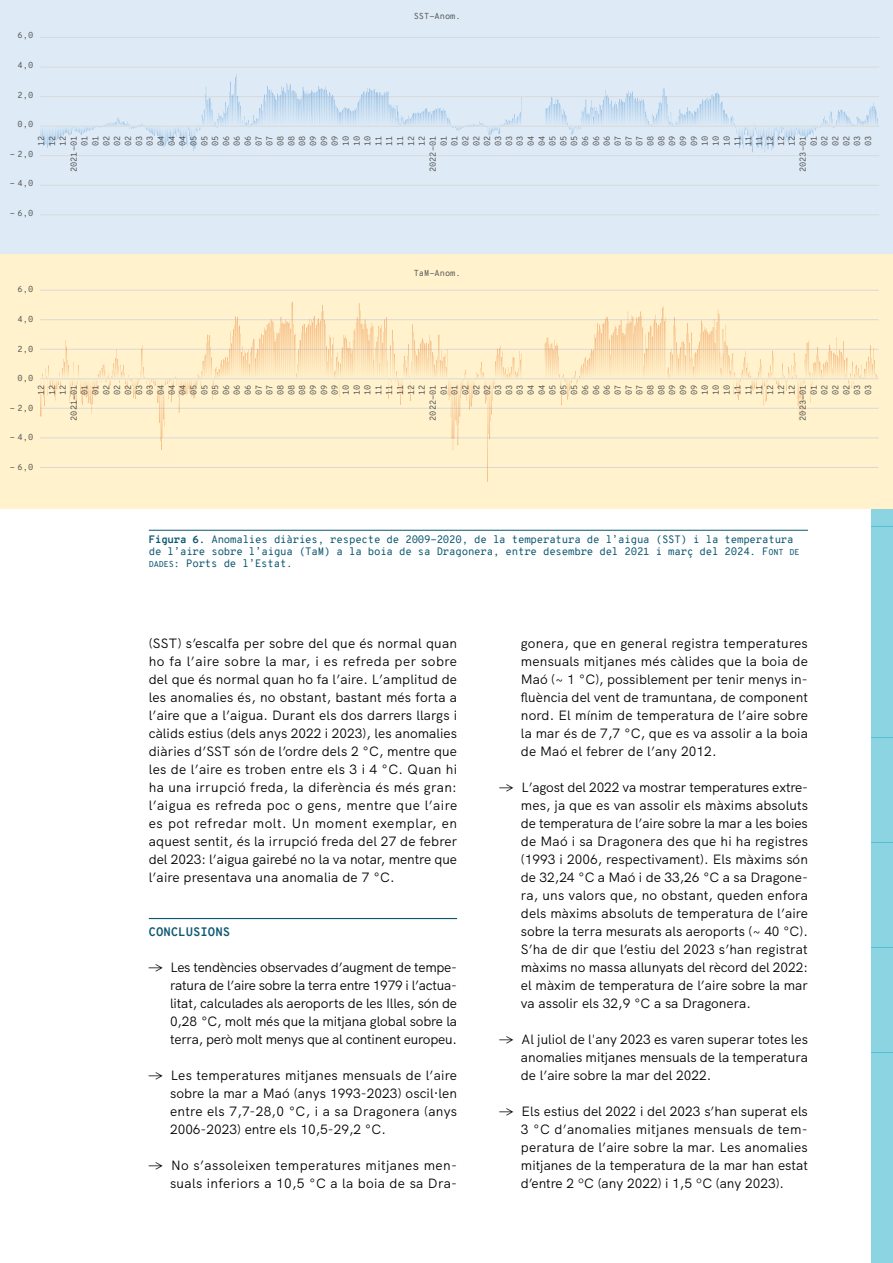
<style>
.page{position:relative;width:893px;height:1263px;background:#fff}
.page>*{position:absolute;margin:0;border:0;box-sizing:border-box;transform-origin:0 0}
.t1{font:13.5px/18px "HK Grotesk";color:#000;text-align:justify}
.t2{font:13.5px/18px "HK Grotesk";letter-spacing:.025em;color:#000;text-align:right}
.t3{font:700 12px "Overpass Mono";color:#0d5770}
.t4{font:10.5px/12px "Overpass Mono";letter-spacing:-.02em;color:#0c5770}
.t5{font:8.4px/10.9px "Overpass Mono";color:#595959;text-align:right}
.s1{font-weight:700}
.s2{font-family:"Overpass Mono Regular SC800"}
.s3{font-family:"Overpass Mono Regular SC800";font-size:8.4px}
</style>
<div class="page">
<div style="left:872px;top:421px;width:21px;height:106px;background:#8dd4e3"></div>
<div style="left:872px;top:842px;width:21px;height:105px;background:#8dd4e3"></div>
<div style="left:872px;top:632px;width:21px;height:105px;background:#8dd4e3"></div>
<div style="left:872px;top:1053px;width:21px;height:105px;background:#8dd4e3"></div>
<div style="left:872px;top:527px;width:21px;height:105px;background:#8dd4e3"></div>
<div style="left:872px;top:947px;width:21px;height:106px;background:#8dd4e3"></div>
<div style="left:872px;top:737px;width:21px;height:105px;background:#8dd4e3"></div>
<div style="left:872px;top:1158px;width:21px;height:105px;background:#8dd4e3"></div>
<hr style="left:149px;top:918px;width:308px;height:1px;background:#0d5770">
<div style="left:0;top:0;width:893px;height:254px;background:#deebf7"></div>
<hr style="left:40px;top:214px;width:839px;height:1px;background:#d9d9d9">
<hr style="left:40px;top:185px;width:839px;height:1px;background:#d9d9d9">
<hr style="left:40px;top:155px;width:839px;height:1px;background:#d9d9d9">
<hr style="left:40px;top:96px;width:839px;height:1px;background:#d9d9d9">
<hr style="left:40px;top:67px;width:839px;height:1px;background:#d9d9d9">
<hr style="left:40px;top:37px;width:839px;height:1px;background:#d9d9d9">
<svg style="left:41px;top:74px;width:837px;height:78px"></svg>
<hr style="left:40px;top:126px;width:839px;height:1px;background:#d9d9d9">
<div style="left:0;top:254px;width:893px;height:254px;background:#fff2cc"></div>
<hr style="left:40px;top:467px;width:839px;height:1px;background:#d9d9d9">
<hr style="left:40px;top:437px;width:839px;height:1px;background:#d9d9d9">
<hr style="left:40px;top:408px;width:839px;height:1px;background:#d9d9d9">
<hr style="left:40px;top:349px;width:839px;height:1px;background:#d9d9d9">
<hr style="left:40px;top:319px;width:839px;height:1px;background:#d9d9d9">
<hr style="left:40px;top:290px;width:839px;height:1px;background:#d9d9d9">
<svg style="left:40px;top:302px;width:837px;height:180px"></svg>
<hr style="left:40px;top:378px;width:839px;height:1px;background:#d9d9d9">
<hr style="left:149px;top:530px;width:659px;height:1px;background:#0c5770">
<p class="t5" style="left:18px;top:30px;width:17px">6,0</p>
<p class="t5" style="left:18px;top:60px;width:17px">4,0</p>
<p class="t5" style="left:18px;top:89px;width:17px">2,0</p>
<p class="t5" style="left:18px;top:119px;width:17px">0,0</p>
<p class="t5" style="left:414px;top:11px;width:48px">SST-Anom.</p>
<p class="t5" style="left:36px;top:172px;width:38px;rotate:-90deg">12<br>12<br>12<br>2021-01<br>01<br>01<br>02<br>02<br>02<br>03<br>03<br>04<br>04<br>04<br>05<br>05<br>05<br>06<br>06<br>06<br>07<br>07<br>08<br>08<br>08<br>09<br>09<br>09<br>10<br>10<br>10<br>11<br>11<br>11<br>12<br>12<br>2022-01<br>01<br>01<br>02<br>02<br>02<br>03<br>03<br>03<br>04<br>04<br>05<br>05<br>05<br>06<br>06<br>06<br>07<br>07<br>07<br>08<br>08<br>09<br>09<br>09<br>10<br>10<br>10<br>11<br>11<br>11<br>12<br>12<br>12<br>2023-01<br>01<br>02<br>02<br>02<br>03<br>03</p>
<p class="t5" style="left:10px;top:148px;width:25px">- 2,0</p>
<p class="t5" style="left:10px;top:178px;width:25px">- 4,0</p>
<p class="t5" style="left:10px;top:208px;width:25px">- 6,0</p>
<p class="t5" style="left:18px;top:284px;width:17px">6,0</p>
<p class="t5" style="left:18px;top:314px;width:17px">4,0</p>
<p class="t5" style="left:18px;top:343px;width:17px">2,0</p>
<p class="t5" style="left:18px;top:373px;width:17px">0,0</p>
<p class="t5" style="left:414px;top:268px;width:48px">TaM-Anom.</p>
<p class="t5" style="left:36px;top:421px;width:38px;rotate:-90deg">12<br>12<br>12<br>2021-01<br>01<br>01<br>02<br>02<br>02<br>03<br>03<br>04<br>04<br>04<br>05<br>05<br>05<br>06<br>06<br>06<br>07<br>07<br>08<br>08<br>08<br>09<br>09<br>09<br>10<br>10<br>10<br>11<br>11<br>11<br>12<br>12<br>2022-01<br>01<br>01<br>02<br>02<br>02<br>03<br>03<br>03<br>04<br>04<br>05<br>05<br>05<br>06<br>06<br>06<br>07<br>07<br>07<br>08<br>08<br>09<br>09<br>09<br>10<br>10<br>10<br>11<br>11<br>11<br>12<br>12<br>12<br>2023-01<br>01<br>02<br>02<br>02<br>03<br>03</p>
<p class="t5" style="left:10px;top:402px;width:25px">- 2,0</p>
<p class="t5" style="left:10px;top:432px;width:25px">- 4,0</p>
<p class="t5" style="left:10px;top:462px;width:25px">- 6,0</p>
<p class="t4" style="left:149px;top:534px;width:652px"><span class="s1">Figura 6.</span> Anomalies diàries, respecte de 2009-2020, de la temperatura de l’aigua (SST) i la temperatura de l’aire sobre l’aigua (TaM) a la boia de sa Dragonera, entre desembre del 2021 i març del 2024. <span class="s2">F</span><span class="s3">ONT DE<br>DADES</span>: Ports de l’Estat.</p>
<p class="t1" style="left:149px;top:633px;width:310px">(SST) s’escalfa per sobre del que és normal quan ho fa l’aire sobre la mar, i es refreda per sobre del que és normal quan ho fa l’aire. L’amplitud de les anomalies és, no obstant, bastant més forta a l’aire que a l’aigua. Durant els dos darrers llargs i càlids estius (dels anys 2022 i 2023), les anomalies diàries d’SST són de l’ordre dels 2 °C, mentre que les de l’aire es troben entre els 3 i 4 °C. Quan hi ha una irrupció freda, la diferència és més gran: l’aigua es refreda poc o gens, mentre que l’aire es pot refredar molt. Un moment exemplar, en aquest sentit, és la irrupció freda del 27 de febrer del 2023: l’aigua gairebé no la va notar, mentre que l’aire presentava una anomalia de 7 °C.</p>
<p class="t3" style="left:149px;top:923px;width:83px">CONCLUSIONS</p>
<p class="t1" style="left:170px;top:957px;width:289px;text-indent:-21px">→ Les tendències observades d’augment de tempe&shy;ratura de l’aire sobre la terra entre 1979 i l’actua&shy;litat, calculades als aeroports de les Illes, són de 0,28 °C, molt més que la mitjana global sobre la terra, però molt menys que al continent europeu.</p>
<p class="t1" style="left:170px;top:1065px;width:289px;text-indent:-21px">→ Les temperatures mitjanes mensuals de l’aire sobre la mar a Maó (anys 1993-2023) oscil·len entre els 7,7-28,0 °C, i a sa Dragonera (anys 2006-2023) entre els 10,5-29,2 °C.</p>
<p class="t2" style="left:149px;top:1155px;width:310px">→ No s’assoleixen temperatures mitjanes men&shy;suals inferiors a 10,5 °C a la boia de sa Dra-</p>
<p class="t1" style="left:521px;top:633px;width:289px">gonera, que en general registra temperatures mensuals mitjanes més càlides que la boia de Maó (~ 1 °C), possiblement per tenir menys in&shy;fluència del vent de tramuntana, de component nord. El mínim de temperatura de l’aire sobre la mar és de 7,7 °C, que es va assolir a la boia de Maó el febrer de l’any 2012.</p>
<p class="t1" style="left:521px;top:777px;width:289px;text-indent:-21px">→ L’agost del 2022 va mostrar temperatures extre&shy;mes, ja que es van assolir els màxims absoluts de temperatura de l’aire sobre la mar a les boies de Maó i sa Dragonera des que hi ha registres (1993 i 2006, respectivament). Els màxims són de 32,24 °C a Maó i de 33,26 °C a sa Dragone&shy;ra, uns valors que, no obstant, queden enfora dels màxims absoluts de temperatura de l’aire sobre la terra mesurats als aeroports (~ 40 °C).<br>S’ha de dir que l’estiu del 2023 s’han registrat màxims no massa allunyats del rècord del 2022: el màxim de temperatura de l’aire sobre la mar va assolir els 32,9 °C a sa Dragonera.</p>
<p class="t1" style="left:521px;top:1029px;width:289px;text-indent:-21px">→ Al juliol de l'any 2023 es varen superar totes les anomalies mitjanes mensuals de la temperatura de l’aire sobre la mar del 2022.</p>
<p class="t1" style="left:521px;top:1101px;width:289px;text-indent:-21px">→ Els estius del 2022 i del 2023 s’han superat els 3 °C d’anomalies mitjanes mensuals de tem&shy;peratura de l’aire sobre la mar. Les anomalies mitjanes de la temperatura de la mar han estat d’entre 2 ºC (any 2022) i 1,5 ºC (any 2023).</p>
</div>
